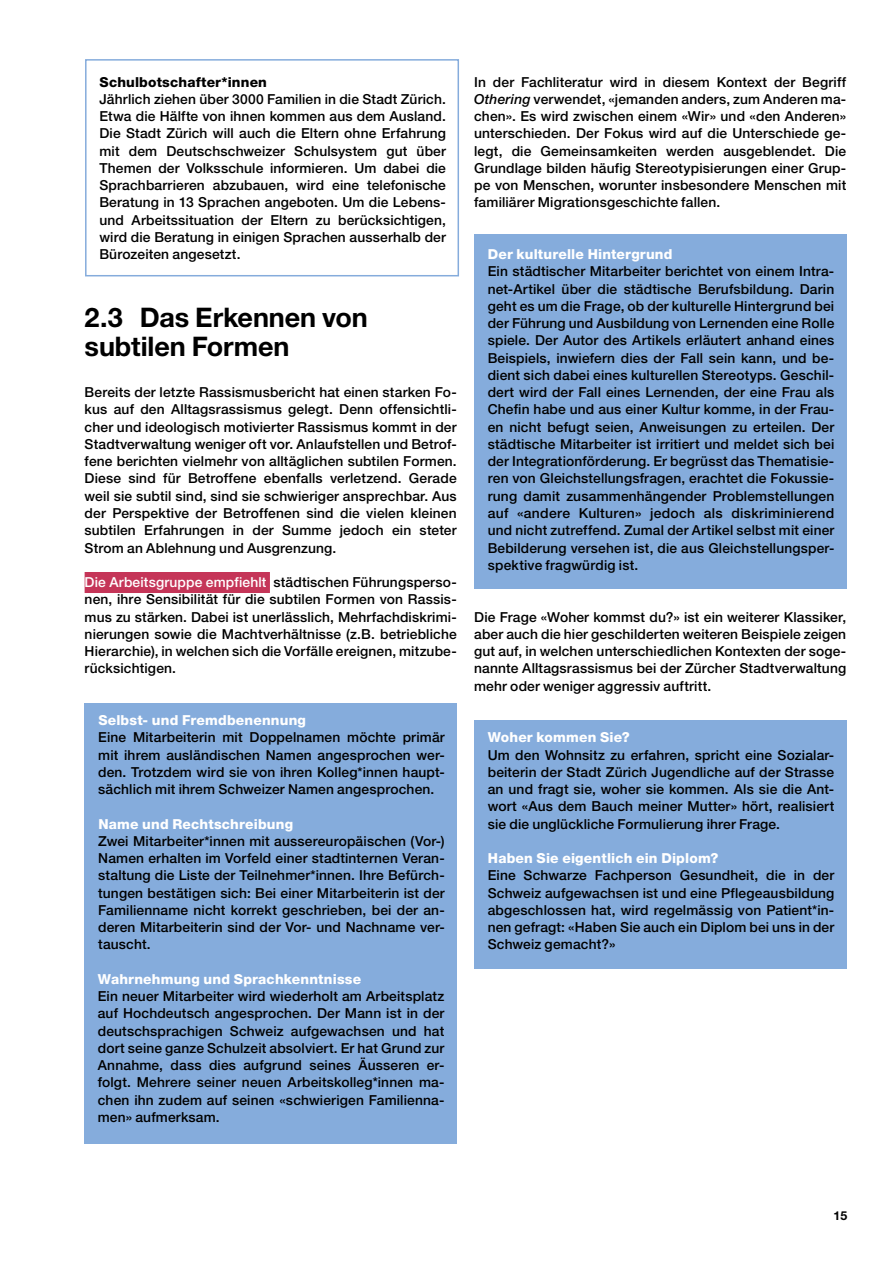
<style>
.page{position:relative;width:893px;height:1263px;background:#fff}
.page>*{position:absolute;margin:0;border:0;box-sizing:border-box;transform-origin:0 0}
.t1{font:700 27px/29.4px "Helvetica Neue LT Pro";letter-spacing:-.005em;color:#000}
.t2{font:500 13.8px/17.2px "Helvetica Neue LT Pro";letter-spacing:.01em;color:#000;text-align:justify}
.t3{font:800 13.8px "Helvetica Neue LT Pro";letter-spacing:.015em;color:#fff}
.t4{font:800 13.8px "Helvetica Neue LT Pro";letter-spacing:.01em;color:#000}
.t5{font:700 12.3px "Helvetica Neue LT Pro";color:#000}
.s1{font-style:italic}
.s2{color:#fff}
</style>
<div class="page">
<div style="left:85px;top:59px;width:374px;height:217px;border:2px solid #85acdc"></div>
<div style="left:474px;top:234px;width:373px;height:355px;background:#85acdc"></div>
<div style="left:474px;top:720px;width:373px;height:248px;background:#85acdc"></div>
<div style="left:85px;top:572px;width:185px;height:21px;background:#c53558"></div>
<div style="left:85px;top:704px;width:372px;height:440px;background:#85acdc"></div>
<p class="t4" style="left:100px;top:74px;width:169px">Schulbotschafter*innen</p>
<p class="t2" style="left:474px;top:73px;width:374px">In der Fachliteratur wird in diesem Kontext der Begriff <span class="s1">Othering</span> verwendet, «jemanden anders, zum Anderen ma&shy;chen». Es wird zwischen einem «Wir» und «den Anderen» unterschieden. Der Fokus wird auf die Unterschiede ge&shy;legt, die Gemeinsamkeiten werden ausgeblendet. Die Grundlage bilden häufig Stereotypisierungen einer Grup&shy;pe von Menschen, worunter insbesondere Menschen mit familiärer Migrationsgeschichte fallen.</p>
<p class="t2" style="left:99px;top:90px;width:348px">Jährlich ziehen über 3000 Familien in die Stadt Zürich.<br>Etwa die Hälfte von ihnen kommen aus dem Ausland.<br>Die Stadt Zürich will auch die Eltern ohne Erfahrung mit dem Deutschschweizer Schulsystem gut über Themen der Volksschule informieren. Um dabei die Sprachbarrieren abzubauen, wird eine telefonische Beratung in 13 Sprachen angeboten. Um die Lebens&shy;und Arbeitssituation der Eltern zu berücksichtigen, wird die Beratung in einigen Sprachen ausserhalb der Bürozeiten angesetzt.</p>
<p class="t3" style="left:488px;top:246px;width:186px">Der kulturelle Hintergrund</p>
<h1 class="t1" style="left:85px;top:302px;width:285px">2.3 Das Erkennen von subtilen Formen</h1>
<p class="t2" style="left:85px;top:384px;width:374px">Bereits der letzte Rassismusbericht hat einen starken Fo&shy;kus auf den Alltagsrassismus gelegt. Denn offensichtli&shy;cher und ideologisch motivierter Rassismus kommt in der Stadtverwaltung weniger oft vor. Anlaufstellen und Betrof&shy;fene berichten vielmehr von alltäglichen subtilen Formen.<br>Diese sind für Betroffene ebenfalls verletzend. Gerade weil sie subtil sind, sind sie schwieriger ansprechbar. Aus der Perspektive der Betroffenen sind die vielen kleinen subtilen Erfahrungen in der Summe jedoch ein steter Strom an Ablehnung und Ausgrenzung.</p>
<p class="t2" style="left:85px;top:573px;width:374px"><span class="s2">Die Arbeitsgruppe empfiehlt</span> städtischen Führungsperso&shy;nen, ihre Sensibilität für die subtilen Formen von Rassis&shy;mus zu stärken. Dabei ist unerlässlich, Mehrfachdiskrimi&shy;nierungen sowie die Machtverhältnisse (z.B. betriebliche Hierarchie), in welchen sich die Vorfälle ereignen, mitzube&shy;rücksichtigen.</p>
<p class="t3" style="left:98px;top:712px;width:209px">Selbst- und Fremdbenennung</p>
<p class="t2" style="left:98px;top:729px;width:348px">Eine Mitarbeiterin mit Doppelnamen möchte primär mit ihrem ausländischen Namen angesprochen wer&shy;den. Trotzdem wird sie von ihren Kolleg*innen haupt&shy;sächlich mit ihrem Schweizer Namen angesprochen.</p>
<p class="t2" style="left:98px;top:832px;width:348px">Zwei Mitarbeiter*innen mit aussereuropäischen (Vor-)<br>Namen erhalten im Vorfeld einer stadtinternen Veran&shy;staltung die Liste der Teilnehmer*innen. Ihre Befürch&shy;tungen bestätigen sich: Bei einer Mitarbeiterin ist der Familienname nicht korrekt geschrieben, bei der an&shy;deren Mitarbeiterin sind der Vor- und Nachname ver&shy;tauscht.</p>
<p class="t3" style="left:98px;top:815px;width:196px">Name und Rechtschreibung</p>
<p class="t3" style="left:98px;top:971px;width:265px">Wahrnehmung und Sprachkenntnisse</p>
<p class="t2" style="left:98px;top:987px;width:348px">Ein neuer Mitarbeiter wird wiederholt am Arbeitsplatz auf Hochdeutsch angesprochen. Der Mann ist in der deutschsprachigen Schweiz aufgewachsen und hat dort seine ganze Schulzeit absolviert. Er hat Grund zur Annahme, dass dies aufgrund seines Äusseren er&shy;folgt. Mehrere seiner neuen Arbeitskolleg*innen ma&shy;chen ihn zudem auf seinen «schwierigen Familienna&shy;men» aufmerksam.</p>
<p class="t2" style="left:488px;top:263px;width:348px">Ein städtischer Mitarbeiter berichtet von einem Intra&shy;net-Artikel über die städtische Berufsbildung. Darin geht es um die Frage, ob der kulturelle Hintergrund bei der Führung und Ausbildung von Lernenden eine Rolle spiele. Der Autor des Artikels erläutert anhand eines Beispiels, inwiefern dies der Fall sein kann, und be&shy;dient sich dabei eines kulturellen Stereotyps. Geschil&shy;dert wird der Fall eines Lernenden, der eine Frau als Chefin habe und aus einer Kultur komme, in der Frau&shy;en nicht befugt seien, Anweisungen zu erteilen. Der städtische Mitarbeiter ist irritiert und meldet sich bei der Integrationförderung. Er begrüsst das Thematisie&shy;ren von Gleichstellungsfragen, erachtet die Fokussie&shy;rung damit zusammenhängender Problemstellungen auf «andere Kulturen» jedoch als diskriminierend und nicht zutreffend. Zumal der Artikel selbst mit einer Bebilderung versehen ist, die aus Gleichstellungsper&shy;spektive fragwürdig ist.</p>
<p class="t2" style="left:474px;top:608px;width:374px">Die Frage «Woher kommst du?» ist ein weiterer Klassiker, aber auch die hier geschilderten weiteren Beispiele zeigen gut auf, in welchen unterschiedlichen Kontexten der soge&shy;nannte Alltagsrassismus bei der Zürcher Stadtverwaltung mehr oder weniger aggressiv auftritt.</p>
<p class="t3" style="left:488px;top:729px;width:143px">Woher kommen Sie?</p>
<p class="t2" style="left:488px;top:746px;width:348px">Um den Wohnsitz zu erfahren, spricht eine Sozialar&shy;beiterin der Stadt Zürich Jugendliche auf der Strasse an und fragt sie, woher sie kommen. Als sie die Ant&shy;wort «Aus dem Bauch meiner Mutter» hört, realisiert sie die unglückliche Formulierung ihrer Frage.</p>
<p class="t3" style="left:488px;top:850px;width:232px">Haben Sie eigentlich ein Diplom?</p>
<p class="t2" style="left:488px;top:867px;width:348px">Eine Schwarze Fachperson Gesundheit, die in der Schweiz aufgewachsen ist und eine Pflegeausbildung abgeschlossen hat, wird regelmässig von Patient*in&shy;nen gefragt: «Haben Sie auch ein Diplom bei uns in der Schweiz gemacht?»</p>
<p class="t5" style="left:834px;top:1208px;width:15px">15</p>
</div>
